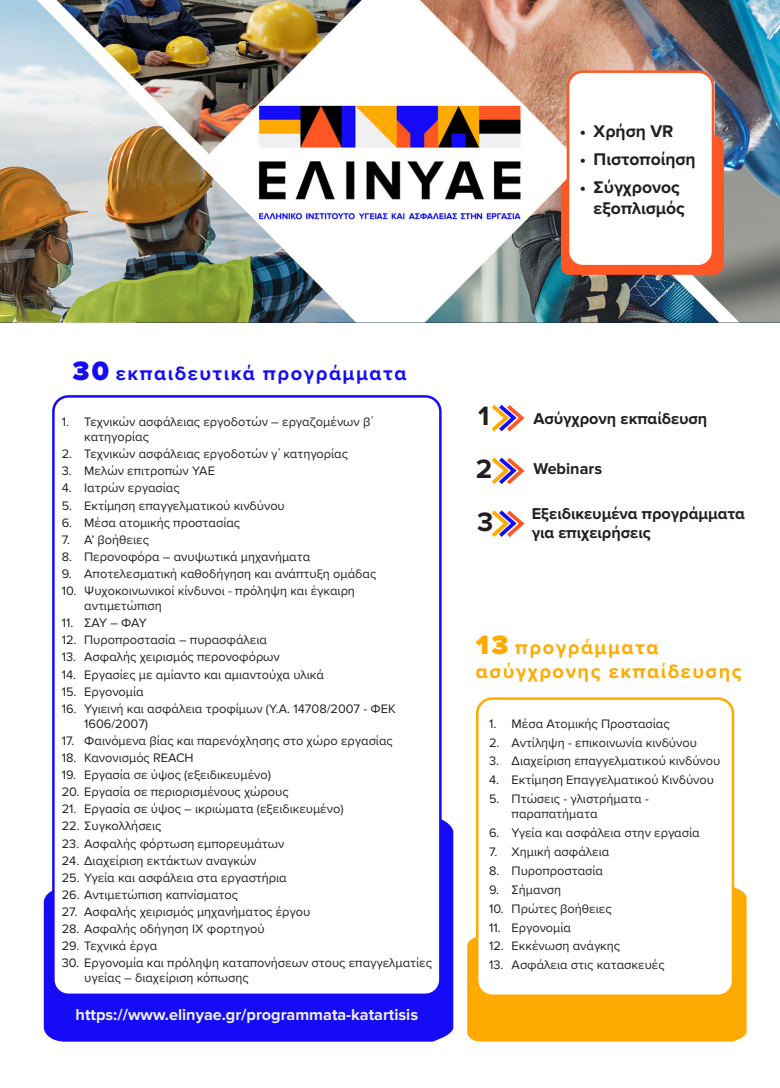
<style>
.page{position:relative;width:780px;height:1088px;background:#fff}
.page>*{position:absolute;margin:0;border:0;box-sizing:border-box;transform-origin:0 0}
.t1{font:700 27.5px "Proxima Nova";color:#231f20}
.t2{font:700 20px/24px "Proxima Nova";letter-spacing:.08em;color:#ffaa01}
.t3{font:700 20px "Proxima Nova";letter-spacing:.08em;color:#150bf7}
.t4{font:700 17.5px/21px "Proxima Nova";color:#231f20;text-align:right}
.t5{font:700 16.25px "Proxima Nova";color:#231f20}
.t6{font:700 16.25px "Proxima Nova";color:#f0f0f0}
.t7{font:12.75px/15.2px "Proxima Nova";color:#231f20}
.s1{font-weight:900;font-size:27.5px}
</style>
<div class="page">
<svg style="left:43px;top:815px;width:411px;height:227px;background:#2319f7"></svg>
<div style="left:467px;top:887px;width:279px;height:154px;background:#ffaa01"></div>
<img style="left:0;top:0;width:780px;height:322px">
<div style="left:53px;top:396px;width:387px;height:599px;background:#fff;border-radius:15px"></div>
<div style="left:52px;top:395px;width:389px;height:601px;border:2px solid #150bf7;border-radius:15px"></div>
<div style="left:477px;top:698px;width:256px;height:298px;background:#fff;border-radius:15px"></div>
<div style="left:476px;top:697px;width:258px;height:300px;border:2px solid #ffaa01;border-radius:15px"></div>
<svg style="left:561px;top:135px;width:162px;height:140px;background:#f96233"></svg>
<div style="left:568px;top:72px;width:145px;height:194px;background:#fff;border-radius:15px"></div>
<div style="left:566px;top:70px;width:148px;height:197px;border:2px solid #fe5723;border-radius:15px"></div>
<svg style="left:491px;top:404px;width:34px;height:28px"></svg>
<svg style="left:491px;top:457px;width:34px;height:28px"></svg>
<svg style="left:491px;top:510px;width:34px;height:27px"></svg>
<p class="t4" style="left:580px;top:121px;width:95px">• Χρήση VR</p>
<p class="t4" style="left:580px;top:149px;width:117px">• Πιστοποίηση</p>
<p class="t4" style="left:580px;top:177px;width:106px">• Σύγχρονος εξοπλισμός</p>
<p class="t3" style="left:73px;top:361px;width:335px"><span class="s1">30</span> εκπαιδευτικά προγράμματα</p>
<p class="t7" style="left:84px;top:414px;width:290px;text-indent:-23px">1. Τεχνικών ασφάλειας εργοδοτών – εργαζομένων β΄ κατηγορίας</p>
<p class="t7" style="left:62px;top:447px;width:288px">2. Τεχνικών ασφάλειας εργοδοτών γ΄ κατηγορίας</p>
<p class="t7" style="left:62px;top:464px;width:155px">3. Μελών επιτροπών ΥΑΕ</p>
<p class="t7" style="left:62px;top:481px;width:119px">4. Ιατρών εργασίας</p>
<p class="t7" style="left:62px;top:498px;width:224px">5. Εκτίμηση επαγγελματικού κινδύνου</p>
<p class="t7" style="left:62px;top:515px;width:180px">6. Μέσα ατομικής προστασίας</p>
<p class="t7" style="left:62px;top:532px;width:89px">7. Α’ βοήθειες</p>
<p class="t7" style="left:62px;top:549px;width:250px">8. Περονοφόρα – ανυψωτικά μηχανήματα</p>
<p class="t7" style="left:62px;top:566px;width:316px">9. Αποτελεσματική καθοδήγηση και ανάπτυξη ομάδας</p>
<p class="t7" style="left:84px;top:583px;width:272px;text-indent:-23px">10. Ψυχοκοινωνικοί κίνδυνοι - πρόληψη και έγκαιρη αντιμετώπιση</p>
<p class="t7" style="left:62px;top:616px;width:86px">11. ΣΑΥ – ΦΑΥ</p>
<p class="t7" style="left:62px;top:633px;width:207px">12. Πυροπροστασία – πυρασφάλεια</p>
<p class="t7" style="left:62px;top:650px;width:219px">13. Ασφαλής χειρισμός περονοφόρων</p>
<p class="t7" style="left:62px;top:667px;width:264px">14. Εργασίες με αμίαντο και αμιαντούχα υλικά</p>
<p class="t7" style="left:62px;top:684px;width:83px">15. Εργονομία</p>
<p class="t7" style="left:84px;top:701px;width:313px;text-indent:-23px">16. Υγιεινή και ασφάλεια τροφίμων (Υ.Α. 14708/2007 - ΦΕΚ<br>1606/2007)</p>
<p class="t7" style="left:62px;top:733px;width:332px">17. Φαινόμενα βίας και παρενόχλησης στο χώρο εργασίας</p>
<p class="t7" style="left:62px;top:750px;width:133px">18. Κανονισμός REACH</p>
<p class="t7" style="left:62px;top:767px;width:211px">19. Εργασία σε ύψος (εξειδικευμένο)</p>
<p class="t7" style="left:62px;top:784px;width:228px">20. Εργασία σε περιορισμένους χώρους</p>
<p class="t7" style="left:62px;top:802px;width:283px">21. Εργασία σε ύψος – ικριώματα (εξειδικευμένο)</p>
<p class="t7" style="left:62px;top:819px;width:101px">22. Συγκολλήσεις</p>
<p class="t7" style="left:62px;top:836px;width:224px">23. Ασφαλής φόρτωση εμπορευμάτων</p>
<p class="t7" style="left:62px;top:853px;width:196px">24. Διαχείριση εκτάκτων αναγκών</p>
<p class="t7" style="left:62px;top:870px;width:226px">25. Υγεία και ασφάλεια στα εργαστήρια</p>
<p class="t7" style="left:62px;top:887px;width:178px">26. Αντιμετώπιση καπνίσματος</p>
<p class="t7" style="left:62px;top:904px;width:250px">27. Ασφαλής χειρισμός μηχανήματος έργου</p>
<p class="t7" style="left:62px;top:921px;width:204px">28. Ασφαλής οδήγηση ΙΧ φορτηγού</p>
<p class="t7" style="left:62px;top:938px;width:97px">29. Τεχνικά έργα</p>
<p class="t7" style="left:84px;top:955px;width:349px;text-indent:-23px">30. Εργονομία και πρόληψη καταπονήσεων στους επαγγελματίες υγείας – διαχείριση κόπωσης</p>
<p class="t6" style="left:76px;top:1005px;width:344px">https://www.elinyae.gr/programmata-katartisis</p>
<p class="t1" style="left:478px;top:400px;width:13px">1</p>
<p class="t5" style="left:533px;top:409px;width:175px">Ασύγχρονη εκπαίδευση</p>
<p class="t1" style="left:476px;top:453px;width:18px">2</p>
<p class="t5" style="left:533px;top:459px;width:70px">Webinars</p>
<p class="t5" style="left:532px;top:504px;width:215px">Εξειδικευμένα προγράμματα</p>
<p class="t1" style="left:477px;top:506px;width:18px">3</p>
<p class="t5" style="left:532px;top:524px;width:120px">για επιχειρήσεις</p>
<p class="t2" style="left:476px;top:635px;width:267px"><span class="s1">13</span> προγράμματα ασύγχρονης εκπαίδευσης</p>
<p class="t7" style="left:489px;top:716px;width:182px">1. Μέσα Ατομικής Προστασίας</p>
<p class="t7" style="left:489px;top:735px;width:209px">2. Αντίληψη - επικοινωνία κινδύνου</p>
<p class="t7" style="left:489px;top:754px;width:232px">3. Διαχείριση επαγγελματικού κινδύνου</p>
<p class="t7" style="left:489px;top:772px;width:226px">4. Εκτίμηση Επαγγελματικού Κινδύνου</p>
<p class="t7" style="left:511px;top:791px;width:139px;text-indent:-22px">5. Πτώσεις - γλιστρήματα - παραπατήματα</p>
<p class="t7" style="left:489px;top:825px;width:212px">6. Υγεία και ασφάλεια στην εργασία</p>
<p class="t7" style="left:489px;top:844px;width:122px">7. Χημική ασφάλεια</p>
<p class="t7" style="left:489px;top:863px;width:115px">8. Πυροπροστασία</p>
<p class="t7" style="left:489px;top:882px;width:74px">9. Σήμανση</p>
<p class="t7" style="left:489px;top:901px;width:124px">10. Πρώτες βοήθειες</p>
<p class="t7" style="left:489px;top:920px;width:83px">11. Εργονομία</p>
<p class="t7" style="left:489px;top:939px;width:132px">12. Εκκένωση ανάγκης</p>
<p class="t7" style="left:489px;top:957px;width:177px">13. Ασφάλεια στις κατασκευές</p>
</div>
